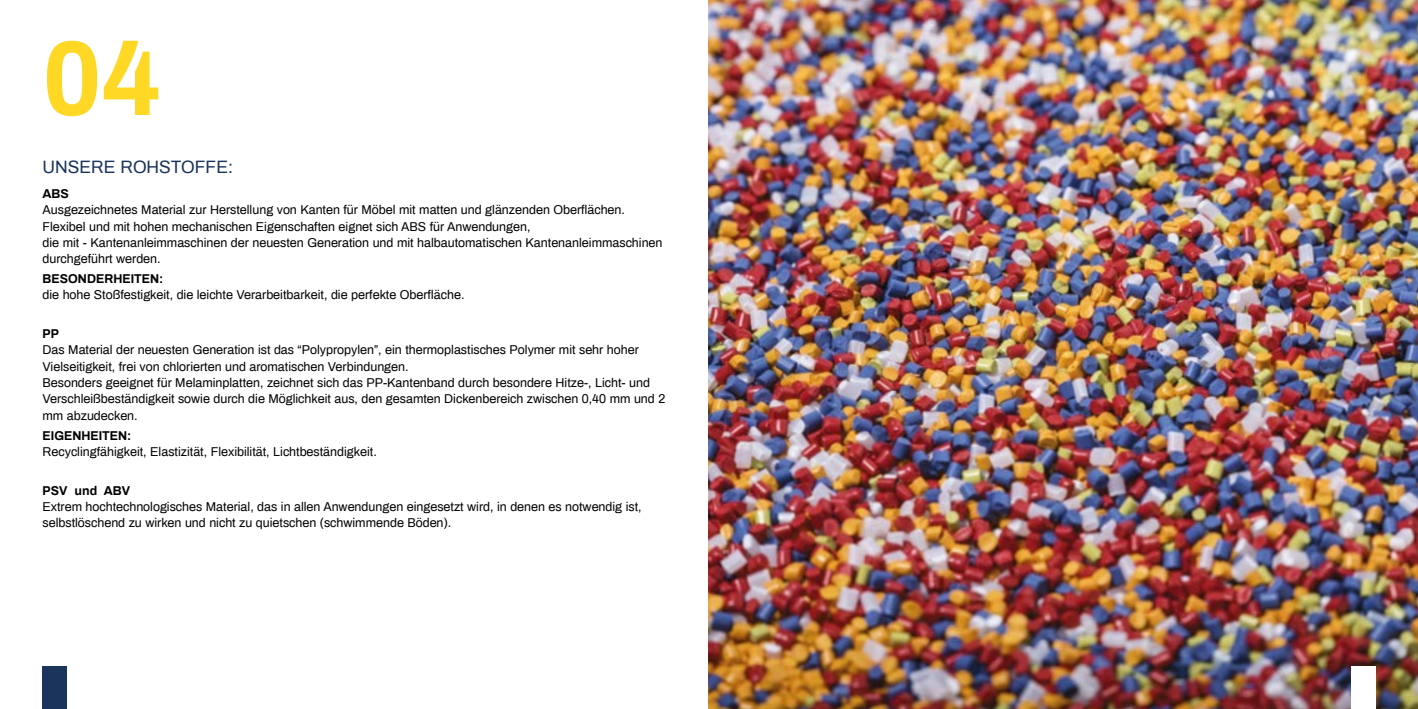
<style>
.page{position:relative;width:1418px;height:709px;background:#fff}
.page>*{position:absolute;margin:0;border:0;box-sizing:border-box;transform-origin:0 0}
.t1{font:700 106.25px "Archivo";color:#fed825}
.t2{font:17.5px "Archivo";color:#1a345c}
.t3{font:12.5px/16.2px "Archivo";color:#000}
.t4{font:700 12.5px "Archivo";color:#000}
</style>
<div class="page">
<img style="left:709px;top:0;width:708px;height:709px">
<div style="left:1350px;top:666px;width:25px;height:43px;background:#fff"></div>
<div style="left:43px;top:666px;width:24px;height:43px;background:#1a345c"></div>
<h1 class="t1" style="left:43px;top:5px;width:120px">04</h1>
<h2 class="t2" style="left:43px;top:155px;width:192px">UNSERE ROHSTOFFE:</h2>
<p class="t4" style="left:43px;top:185px;width:28px">ABS</p>
<p class="t3" style="left:43px;top:201px;width:621px">Ausgezeichnetes Material zur Herstellung von Kanten für Möbel mit matten und glänzenden Oberflächen.<br>Flexibel und mit hohen mechanischen Eigenschaften eignet sich ABS für Anwendungen,<br>die mit - Kantenanleimmaschinen der neuesten Generation und mit halbautomatischen Kantenanleimmaschinen durchgeführt werden.</p>
<p class="t4" style="left:43px;top:270px;width:122px">BESONDERHEITEN:</p>
<p class="t3" style="left:43px;top:286px;width:423px">die hohe Stoßfestigkeit, die leichte Verarbeitbarkeit, die perfekte Oberfläche.</p>
<p class="t4" style="left:43px;top:325px;width:18px">PP</p>
<p class="t3" style="left:43px;top:341px;width:624px">Das Material der neuesten Generation ist das “Polypropylen”, ein thermoplastisches Polymer mit sehr hoher Vielseitigkeit, frei von chlorierten und aromatischen Verbindungen.<br>Besonders geeignet für Melaminplatten, zeichnet sich das PP-Kantenband durch besondere Hitze-, Licht- und Verschleißbeständigkeit sowie durch die Möglichkeit aus, den gesamten Dickenbereich zwischen 0,40 mm und 2 mm abzudecken.</p>
<p class="t4" style="left:43px;top:426px;width:90px">EIGENHEITEN:</p>
<p class="t3" style="left:43px;top:443px;width:336px">Recyclingfähigkeit, Elastizität, Flexibilität, Lichtbeständigkeit.</p>
<p class="t4" style="left:43px;top:481px;width:89px">PSV und ABV</p>
<p class="t3" style="left:43px;top:498px;width:600px">Extrem hochtechnologisches Material, das in allen Anwendungen eingesetzt wird, in denen es notwendig ist, selbstlöschend zu wirken und nicht zu quietschen (schwimmende Böden).</p>
</div>
